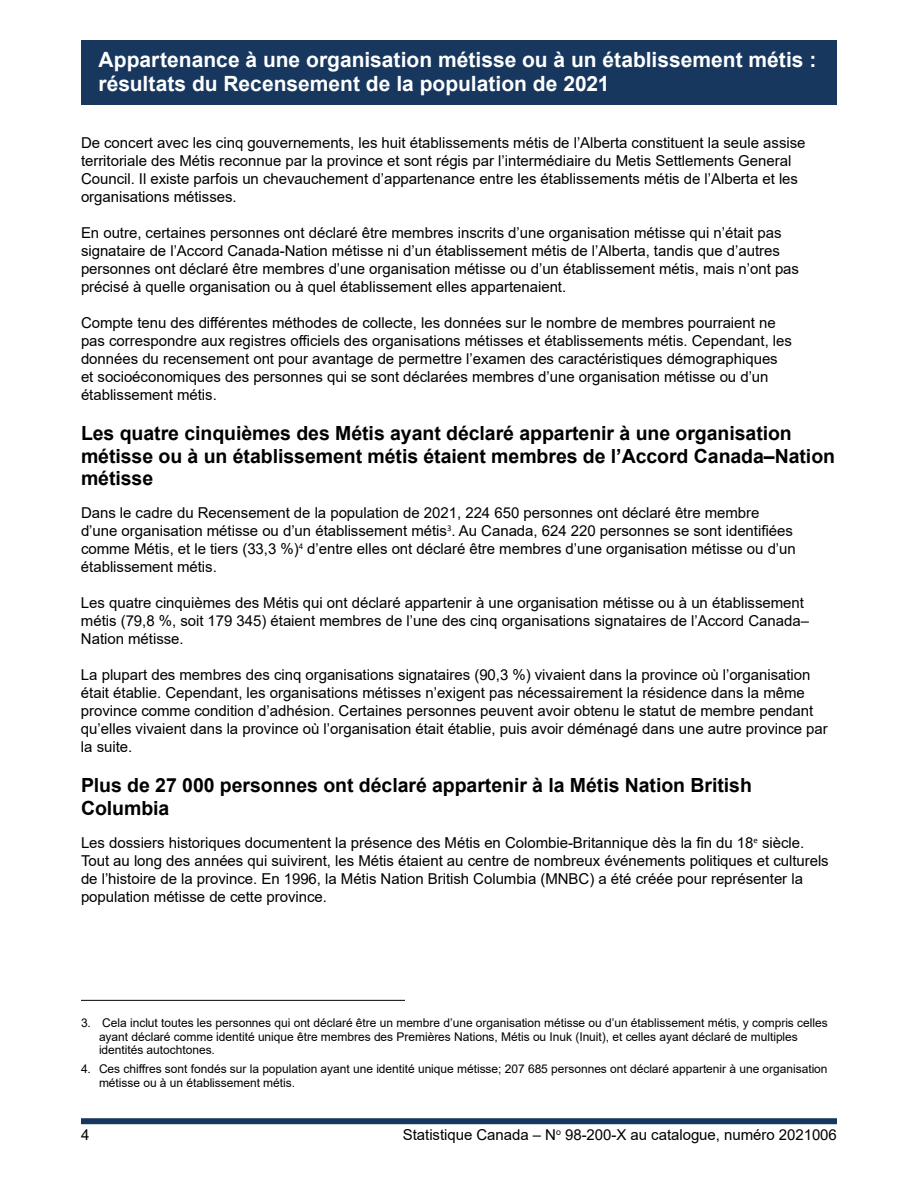
<style>
.page{position:relative;width:918px;height:1188px;background:#fff}
.page>*{position:absolute;margin:0;border:0;box-sizing:border-box;transform-origin:0 0}
.t1{font:700 21px/24px "Arial";color:#fff}
.t2{font:700 19.5px/22.5px "Arial";letter-spacing:-.005em;color:#000}
.t3{font:15px/18px "Arial";letter-spacing:-.005em;color:#000}
.t4{font:12px/13.5px "Arial";letter-spacing:-.005em;color:#000}
</style>
<div class="page">
<div style="left:81px;top:40px;width:756px;height:65px;background:#17375e"></div>
<div style="left:81px;top:1118px;width:756px;height:6px;background:#17375e"></div>
<hr style="left:81px;top:1000px;width:324px;height:1px;background:#000">
<h1 class="t1" style="left:99px;top:48px;width:719px">Appartenance à une organisation métisse ou à un établissement métis : résultats du Recensement de la population de 2021</h1>
<p class="t3" style="left:81px;top:133px;width:726px">De concert avec les cinq gouvernements, les huit établissements métis de l’Alberta constituent la seule assise territoriale des Métis reconnue par la province et sont régis par l’intermédiaire du Metis Settlements General Council. Il existe parfois un chevauchement d’appartenance entre les établissements métis de l’Alberta et les organisations métisses.</p>
<p class="t3" style="left:81px;top:223px;width:720px">En outre, certaines personnes ont déclaré être membres inscrits d’une organisation métisse qui n’était pas signataire de l’Accord Canada-Nation métisse ni d’un établissement métis de l’Alberta, tandis que d’autres personnes ont déclaré être membres d’une organisation métisse ou d’un établissement métis, mais n’ont pas précisé à quelle organisation ou à quel établissement elles appartenaient.</p>
<p class="t3" style="left:81px;top:313px;width:713px">Compte tenu des différentes méthodes de collecte, les données sur le nombre de membres pourraient ne pas correspondre aux registres officiels des organisations métisses et établissements métis. Cependant, les données du recensement ont pour avantage de permettre l’examen des caractéristiques démographiques et socioéconomiques des personnes qui se sont déclarées membres d’une organisation métisse ou d’un établissement métis.</p>
<h2 class="t2" style="left:81px;top:422px;width:756px">Les quatre cinquièmes des Métis ayant déclaré appartenir à une organisation métisse ou à un établissement métis étaient membres de l’Accord Canada–Nation métisse</h2>
<p class="t3" style="left:81px;top:503px;width:716px">Dans le cadre du Recensement de la population de 2021, 224 650 personnes ont déclaré être membre d’une organisation métisse ou d’un établissement métis<sup>3</sup>. Au Canada, 624 220 personnes se sont identifiées comme Métis, et le tiers (33,3 %)<sup>4</sup> d’entre elles ont déclaré être membres d’une organisation métisse ou d’un établissement métis.</p>
<p class="t3" style="left:81px;top:593px;width:730px">Les quatre cinquièmes des Métis qui ont déclaré appartenir à une organisation métisse ou à un établissement métis (79,8 %, soit 179 345) étaient membres de l’une des cinq organisations signataires de l’Accord Canada–<br>Nation métisse.</p>
<p class="t3" style="left:81px;top:665px;width:748px">La plupart des membres des cinq organisations signataires (90,3 %) vivaient dans la province où l’organisation était établie. Cependant, les organisations métisses n’exigent pas nécessairement la résidence dans la même province comme condition d’adhésion. Certaines personnes peuvent avoir obtenu le statut de membre pendant qu’elles vivaient dans la province où l’organisation était établie, puis avoir déménagé dans une autre province par la suite.</p>
<h2 class="t2" style="left:81px;top:774px;width:672px">Plus de 27 000 personnes ont déclaré appartenir à la Métis Nation British<br>Columbia</h2>
<p class="t3" style="left:81px;top:833px;width:749px">Les dossiers historiques documentent la présence des Métis en Colombie-Britannique dès la fin du 18<sup>e</sup> siècle.<br>Tout au long des années qui suivirent, les Métis étaient au centre de nombreux événements politiques et culturels de l’histoire de la province. En 1996, la Métis Nation British Columbia (MNBC) a été créée pour représenter la population métisse de cette province.</p>
<p class="t4" style="left:99px;top:1016px;width:730px;text-indent:-18px">3. Cela inclut toutes les personnes qui ont déclaré être un membre d’une organisation métisse ou d’un établissement métis, y compris celles ayant déclaré comme identité unique être membres des Premières Nations, Métis ou Inuk (Inuit), et celles ayant déclaré de multiples identités autochtones.</p>
<p class="t4" style="left:99px;top:1062px;width:730px;text-indent:-18px">4. Ces chiffres sont fondés sur la population ayant une identité unique métisse; 207 685 personnes ont déclaré appartenir à une organisation métisse ou à un établissement métis.</p>
<p class="t3" style="left:81px;top:1126px;width:10px">4</p>
<p class="t3" style="left:403px;top:1126px;width:436px">Statistique Canada – N<sup>o</sup> 98‑200-X au catalogue, numéro 2021006</p>
</div>
